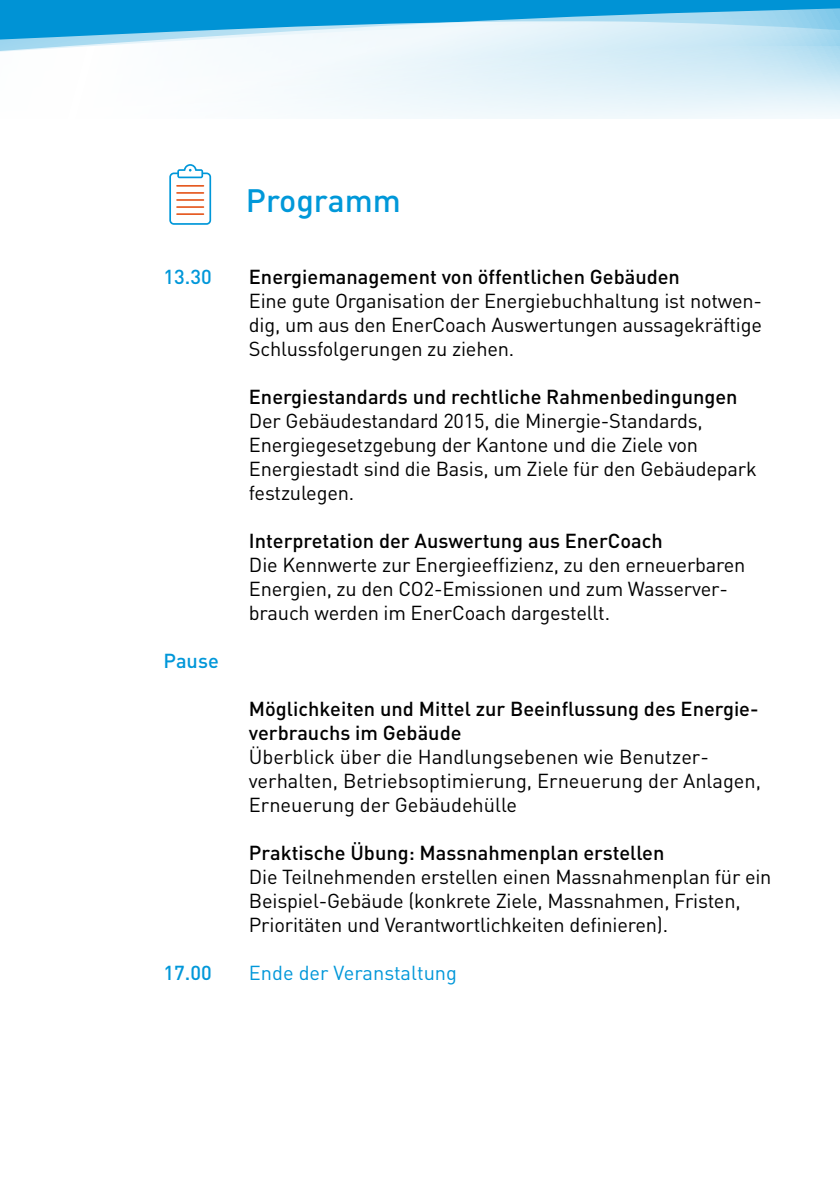
<style>
.page{position:relative;width:840px;height:1191px;background:#fff}
.page>*{position:absolute;margin:0;border:0;box-sizing:border-box;transform-origin:0 0}
.t1{font:500 32px "DIN Pro";color:#0098d9}
.t2{font:20px/24px "DIN Pro";letter-spacing:-.01em;color:#000}
.t3{font:500 20px/24px "DIN Pro";color:#000}
.t4{font:20px "DIN Pro";color:#0097d9}
.t5{font:500 20px "DIN Pro";color:#0097d9}
</style>
<div class="page">
<div style="left:0;top:0;width:839px;height:118px;background:#0093d5"></div>
<svg style="left:0;top:8px;width:839px;height:38px"></svg>
<svg style="left:0;top:46px;width:839px;height:73px;background:#ebf6fb"></svg>
<svg style="left:169px;top:164px;width:42px;height:61px"></svg>
<hr style="left:176px;top:185px;width:28px;height:2px;background:#e55a22">
<hr style="left:176px;top:192px;width:28px;height:2px;background:#e55a22">
<hr style="left:176px;top:199px;width:28px;height:2px;background:#e55a22">
<hr style="left:176px;top:206px;width:28px;height:2px;background:#e55a22">
<hr style="left:176px;top:213px;width:28px;height:2px;background:#e55a22">
<h1 class="t1" style="left:246px;top:179px;width:156px">Programm</h1>
<p class="t5" style="left:163px;top:263px;width:50px">13.30</p>
<p class="t3" style="left:249px;top:264px;width:432px">Energiemanagement von öffentlichen Gebäuden</p>
<p class="t2" style="left:249px;top:288px;width:514px;text-align:justify">Eine gute Organisation der Energiebuchhaltung ist notwen&shy;dig, um aus den EnerCoach Auswertungen aussagekräftige Schlussfolgerungen zu ziehen.</p>
<p class="t3" style="left:249px;top:384px;width:490px">Energiestandards und rechtliche Rahmenbedingungen</p>
<p class="t2" style="left:249px;top:408px;width:509px">Der Gebäudestandard 2015, die Minergie-Standards, Energiegesetzgebung der Kantone und die Ziele von Energiestadt sind die Basis, um Ziele für den Gebäudepark festzulegen.</p>
<p class="t3" style="left:249px;top:528px;width:415px">Interpretation der Auswertung aus EnerCoach</p>
<p class="t2" style="left:249px;top:552px;width:498px">Die Kennwerte zur Energieeffizienz, zu den erneuerbaren<br>Energien, zu den CO2-Emissionen und zum Wasserver&shy;brauch werden im EnerCoach dargestellt.</p>
<p class="t5" style="left:163px;top:647px;width:57px">Pause</p>
<p class="t3" style="left:249px;top:696px;width:511px">Möglichkeiten und Mittel zur Beeinflussung des Energie&shy;verbrauchs im Gebäude</p>
<p class="t2" style="left:249px;top:744px;width:513px">Überblick über die Handlungsebenen wie Benutzer&shy;verhalten, Betriebsoptimierung, Erneuerung der Anlagen,<br>Erneuerung der Gebäudehülle</p>
<p class="t3" style="left:249px;top:840px;width:417px">Praktische Übung: Massnahmenplan erstellen</p>
<p class="t2" style="left:249px;top:864px;width:524px">Die Teilnehmenden erstellen einen Massnahmenplan für ein<br>Beispiel-Gebäude (konkrete Ziele, Massnahmen, Fristen,<br>Prioritäten und Verantwortlichkeiten definieren).</p>
<p class="t5" style="left:163px;top:959px;width:50px">17.00</p>
<p class="t4" style="left:249px;top:959px;width:209px">Ende der Veranstaltung</p>
</div>
